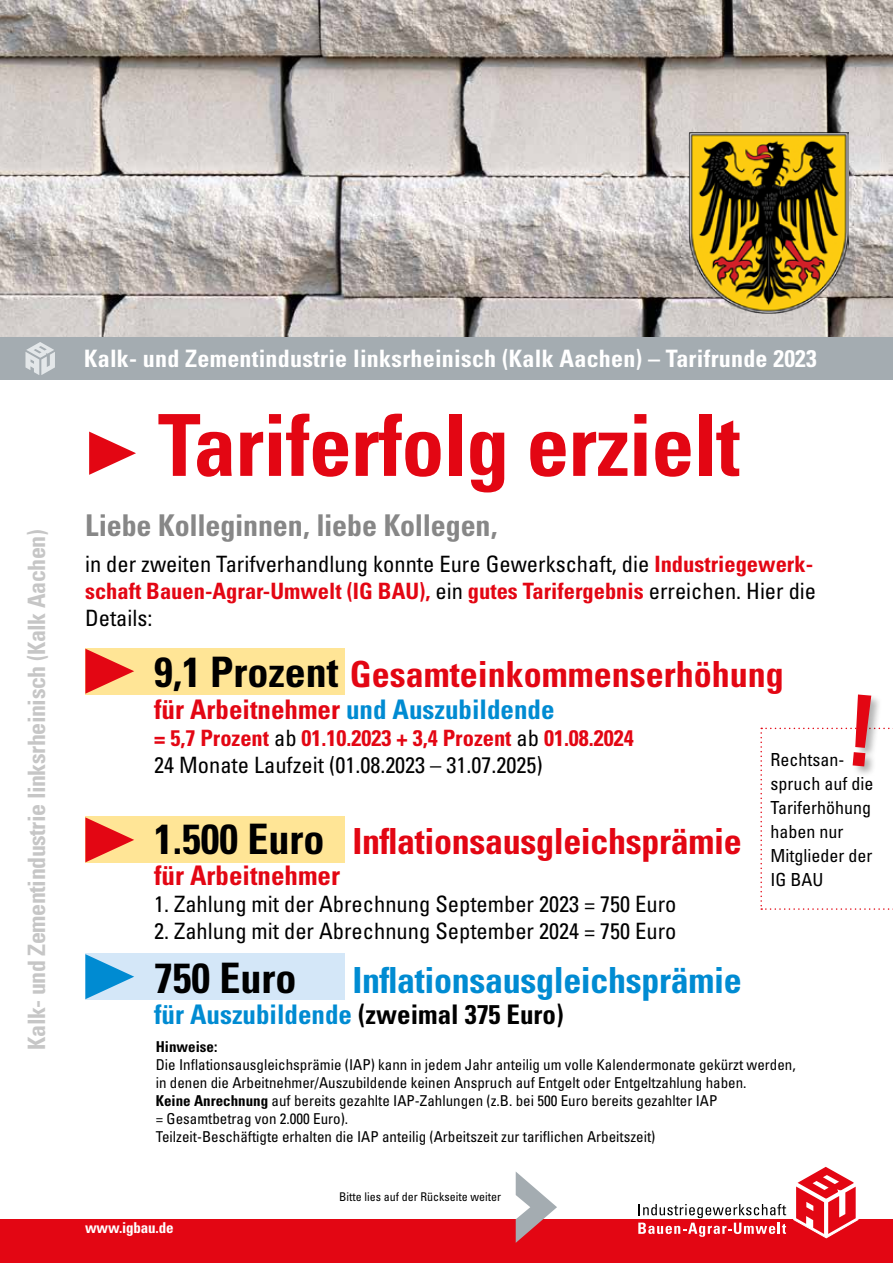
<style>
.page{position:relative;width:893px;height:1263px;background:#fff}
.page>*{position:absolute;margin:0;border:0;box-sizing:border-box;transform-origin:0 0}
.t1{font:126.6px/168.6px "Meta OT";color:#e30613}
.t2{font:126.6px "Meta OT";color:#008bd2}
.t3{font:700 condensed 85.65px "Univers";letter-spacing:-.01em;color:#e30613}
.t4{font:700 condensed 42px "Univers";color:#000}
.t5{font:700 condensed 36px "Univers";letter-spacing:-.005em;color:#e30613}
.t6{font:700 condensed 36px "Univers";letter-spacing:-.01em;color:#008bd2}
.t7{font:700 condensed 30px "Univers";letter-spacing:-.005em;color:#878787}
.t8{font:700 condensed 27px "Univers";color:#008bd2}
.t9{font:700 condensed 27px "Univers";color:#e30613}
.t10{font:700 condensed 24px "Univers";letter-spacing:.01em;color:#fff}
.t11{font:700 condensed 24px "Univers";letter-spacing:-.02em;color:#c6c6c6}
.t12{font:condensed 22.5px/27px "Univers";color:#000}
.t13{font:condensed 18px/24px "Univers";color:#000}
.t14{font:condensed 15px/18px "Univers";color:#000}
.t15{font:700 condensed 15px "Univers";letter-spacing:-.01em;color:#fff}
.t16{font:700 condensed 15px "Univers";color:#000}
.t17{font:condensed 12px "Univers";color:#000}
.s1{font-family:"Meta OT";font-weight:400;font-stretch:normal;font-size:121.5px}
.s2{font-weight:700;color:#e30613}
.s3{font-size:42px;color:#000}
.s4{color:#e30613}
.s5{color:#000}
.s6{font-weight:700}
</style>
<div class="page">
<div style="left:85px;top:816px;width:259px;height:47px;background:#ffe596"></div>
<div style="left:85px;top:648px;width:259px;height:46px;background:#ffe596"></div>
<div style="left:85px;top:953px;width:259px;height:46px;background:#d4e7f8"></div>
<img style="left:0;top:0;width:893px;height:337px">
<div style="left:0;top:337px;width:893px;height:42px;background:#a4acb1"></div>
<svg style="left:25px;top:342px;width:30px;height:33px"></svg>
<img style="left:688px;top:132px;width:160px;height:182px">
<div style="left:0;top:1219px;width:893px;height:44px;background:#e30613"></div>
<svg style="left:794px;top:1166px;width:64px;height:72px"></svg>
<svg style="left:638px;top:1204px;width:148px;height:33px"></svg>
<svg style="left:516px;top:1172px;width:41px;height:71px"></svg>
<svg style="left:760px;top:696px;width:133px;height:214px"></svg>
<h3 class="t11" style="left:22px;top:1050px;width:521px;rotate:-90deg">Kalk- und Zementindustrie linksrheinisch (Kalk Aachen)</h3>
<h3 class="t10" style="left:84px;top:344px;width:734px">Kalk- und Zementindustrie linksrheinisch (Kalk Aachen) – Tarifrunde 2023</h3>
<h2 class="t3" style="left:78px;top:393px;width:664px"><span class="s1">▸</span> Tariferfolg erzielt</h2>
<h3 class="t7" style="left:85px;top:507px;width:414px">Liebe Kolleginnen, liebe Kollegen,</h3>
<h3 class="t12" style="left:85px;top:549px;width:733px">in der zweiten Tarifverhandlung konnte Eure Gewerkschaft, die <span class="s2">Industriegewerk&shy;schaft Bauen-Agrar-Umwelt (IG BAU),</span> ein <span class="s2">gutes Tarifergebnis</span> erreichen. Hier die<br>Details:</h3>
<h3 class="t5" style="left:154px;top:652px;width:631px"><span class="s3">9,1 Prozent</span> Gesamteinkommenserhöhung</h3>
<h3 class="t8" style="left:154px;top:692px;width:402px"><span class="s4">für Arbeitnehmer</span> und Auszubildende</h3>
<h3 class="t12" style="left:154px;top:723px;width:481px"><span class="s2">= 5,7 Prozent</span> ab <span class="s2">01.10.2023 + 3,4 Prozent</span> ab <span class="s2">01.08.2024<br></span>24 Monate Laufzeit (01.08.2023 – 31.07.2025)</h3>
<h1 class="t1" style="left:73px;top:589px;width:67px">▸ ▸</h1>
<p class="t13" style="left:770px;top:747px;width:104px">Rechtsan&shy;spruch auf die<br>Tariferhöhung haben nur<br>Mitglieder der<br>IG BAU</p>
<h3 class="t5" style="left:154px;top:819px;width:589px"><span class="s3">1.500 Euro</span> Inflationsausgleichsprämie</h3>
<h3 class="t9" style="left:154px;top:859px;width:187px">für Arbeitnehmer</h3>
<h3 class="t12" style="left:154px;top:890px;width:524px">1. Zahlung mit der Abrechnung September 2023 = 750 Euro</h3>
<h3 class="t12" style="left:154px;top:917px;width:524px">2. Zahlung mit der Abrechnung September 2024 = 750 Euro</h3>
<h3 class="t4" style="left:154px;top:952px;width:144px">750 Euro</h3>
<h3 class="t6" style="left:352px;top:958px;width:391px">Inflationsausgleichsprämie</h3>
<h3 class="t8" style="left:154px;top:998px;width:411px">für Auszubildende <span class="s5">(zweimal 375 Euro)</span></h3>
<h1 class="t2" style="left:73px;top:901px;width:67px">▸</h1>
<p class="t16" style="left:156px;top:1037px;width:63px">Hinweise:</p>
<p class="t14" style="left:156px;top:1055px;width:641px">Die Inflationsausgleichsprämie (IAP) kann in jedem Jahr anteilig um volle Kalendermonate gekürzt werden, in denen die Arbeitnehmer/Auszubildende keinen Anspruch auf Entgelt oder Entgeltzahlung haben.<br><span class="s6">Keine Anrechnung</span> auf bereits gezahlte IAP-Zahlungen (z.B. bei 500 Euro bereits gezahlter IAP<br>= Gesamtbetrag von 2.000 Euro).<br>Teilzeit-Beschäftigte erhalten die IAP anteilig (Arbeitszeit zur tariflichen Arbeitszeit)</p>
<p class="t15" style="left:85px;top:1219px;width:90px">www.igbau.de</p>
<p class="t17" style="left:339px;top:1189px;width:163px">Bitte lies auf der Rückseite weiter</p>
</div>
